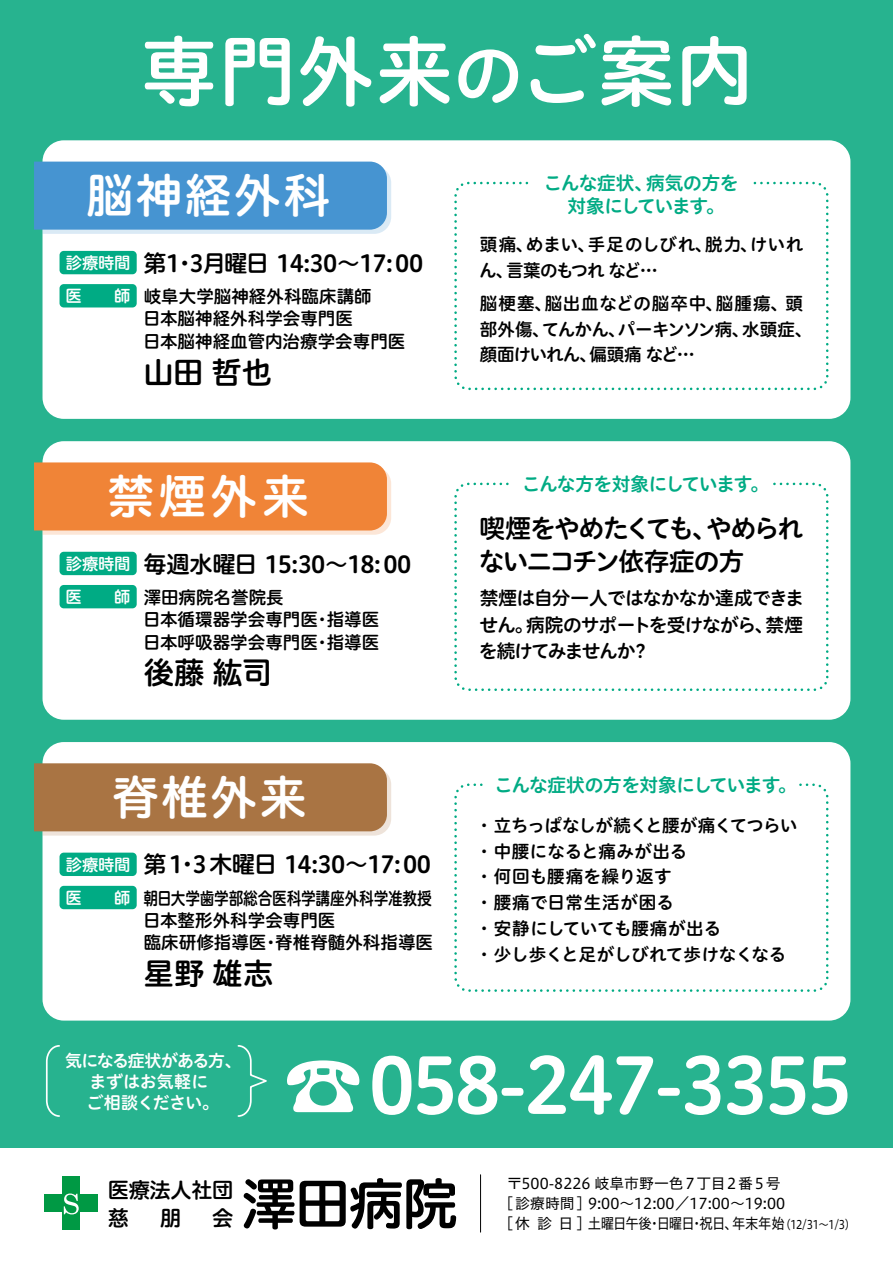
<style>
.page{position:relative;width:893px;height:1263px;background:#27b38f}
.page>*{position:absolute;margin:0;border:0;box-sizing:border-box;transform-origin:0 0}
.t1{font:76.5px "Hiragino UD Sans R Std W6";letter-spacing:-.04em;color:#fff}
.t2{font:55.35px "Hiragino UD Sans R Std W6";color:#000}
.t3{font:46.95px "Hiragino UD Sans R Std W6";letter-spacing:.05em;color:#fff}
.t4{font:30.45px "Hiragino UD Sans R Std W6";color:#000}
.t5{font:25.65px/32.7px "Hiragino UD Sans R Std W6";letter-spacing:-.065em;color:#000}
.t6{font:23.4px "Hiragino UD Sans R Std W6";letter-spacing:-.035em;color:#000}
.t7{font:21.3px/27.6px "Hiragino UD Sans R Std W6";letter-spacing:-.015em;color:#000}
.t8{font:18.75px/26.8px "Hiragino UD Sans R Std W6";letter-spacing:-.045em;color:#000;text-align:right}
.t9{font:18.75px "Hiragino UD Sans R Std W6";letter-spacing:-.03em;color:#00ab84}
.t10{font:18.75px/23.4px "Hiragino UD Sans R Std W6";letter-spacing:-.05em;color:#00ab84}
.t11{font:18.75px "Hiragino UD Sans R Std W6";letter-spacing:-.085em;color:#000}
.t12{font:17.55px/25.8px "Hiragino UD Sans R Std W6";color:#000}
.t13{font:17.55px "Hiragino UD Sans R Std W6";color:#000;scale:.84 1}
.t14{font:17.55px/25.8px "Hiragino UD Sans R Std W6";letter-spacing:-.05em;color:#000}
.t15{font:17.55px "Hiragino UD Sans R Std W6";letter-spacing:.04em;color:#000}
.t16{font:17.55px "Hiragino UD Sans R Std W6";letter-spacing:-.08em;color:#000}
.t17{font:16.95px/21.3px "Hiragino UD Sans R Std W6";letter-spacing:-.035em;color:#fff;text-align:center}
.t18{font:16.35px "Hiragino UD Sans R Std W6";letter-spacing:-.02em;color:#fff}
.t19{font:14.85px "Hiragino UD Sans Std W4";color:#000}
.t20{font:14.85px "Hiragino UD Sans Std W4";letter-spacing:-.03em;color:#000}
.t21{font:14.85px "Hiragino UD Sans Std W4";color:#000;scale:.9 1}
.t22{font:11.85px "Hiragino UD Sans Std W4";color:#000;scale:.88 1}
.s1{font-size:68.85px}
</style>
<div class="page">
<div style="left:0;top:1148px;width:893px;height:115px;background:#fff"></div>
<hr style="left:480px;top:1175px;width:1px;height:57px;background:#000">
<div style="left:45px;top:1194px;width:53px;height:18px;background:#094"></div>
<div style="left:62px;top:1177px;width:18px;height:53px;background:#094"></div>
<svg style="left:64px;top:1193px;width:15px;height:21px"></svg>
<div style="left:43px;top:140px;width:807px;height:279px;background:#fff;border-radius:21px"></div>
<svg style="left:34px;top:162px;width:357px;height:72px"></svg>
<div style="left:60px;top:251px;width:77px;height:23px;background:#00ab84;border-radius:4px"></div>
<div style="left:454px;top:182px;width:374px;height:208px;border:3px dashed #00ab84;border-radius:13px"></div>
<div style="left:531px;top:174px;width:220px;height:18px;background:#fff"></div>
<div style="left:60px;top:284px;width:77px;height:23px;background:#00ab84;border-radius:4px"></div>
<div style="left:43px;top:441px;width:807px;height:279px;background:#fff;border-radius:21px"></div>
<svg style="left:34px;top:462px;width:357px;height:73px"></svg>
<div style="left:60px;top:552px;width:77px;height:23px;background:#00ab84;border-radius:4px"></div>
<div style="left:454px;top:483px;width:374px;height:208px;border:3px dashed #00ab84;border-radius:13px"></div>
<div style="left:510px;top:474px;width:262px;height:19px;background:#fff"></div>
<div style="left:60px;top:585px;width:77px;height:23px;background:#00ab84;border-radius:4px"></div>
<div style="left:43px;top:742px;width:807px;height:278px;background:#fff;border-radius:21px"></div>
<svg style="left:34px;top:763px;width:357px;height:73px"></svg>
<div style="left:60px;top:853px;width:77px;height:23px;background:#00ab84;border-radius:4px"></div>
<div style="left:454px;top:783px;width:374px;height:209px;border:3px dashed #00ab84;border-radius:13px"></div>
<div style="left:484px;top:775px;width:315px;height:19px;background:#fff"></div>
<div style="left:60px;top:886px;width:77px;height:23px;background:#00ab84;border-radius:4px"></div>
<svg style="left:237px;top:1045px;width:30px;height:72px"></svg>
<svg style="left:45px;top:1045px;width:15px;height:72px"></svg>
<h1 class="t1" style="left:141px;top:13px;width:613px">専門外来<span class="s1">の</span>ご案内</h1>
<h3 class="t3" style="left:86px;top:160px;width:245px">脳神経外科</h3>
<h3 class="t6" style="left:190px;top:245px;width:235px">3月曜日 14:30~17:00</h3>
<h3 class="t6" style="left:144px;top:245px;width:54px">第・1</h3>
<p class="t18" style="left:66px;top:250px;width:66px">診療時間</p>
<p class="t18" style="left:66px;top:284px;width:67px">医　　師</p>
<p class="t12" style="left:143px;top:285px;width:264px;line-height:22.2px">岐阜大学脳神経外科臨床講師<br>日本脳神経外科学会専門医<br>日本脳神経血管内治療学会専門医</p>
<h3 class="t4" style="left:143px;top:349px;width:130px">山田哲也</h3>
<h3 class="t3" style="left:108px;top:461px;width:203px">禁煙外来</h3>
<h3 class="t6" style="left:144px;top:546px;width:269px">毎週水曜日 15:30~18:00</h3>
<p class="t18" style="left:66px;top:551px;width:66px">診療時間</p>
<p class="t18" style="left:66px;top:584px;width:67px">医　　師</p>
<p class="t12" style="left:144px;top:584px;width:142px">澤田病院名誉院長</p>
<p class="t12" style="left:327px;top:606px;width:54px">指導医</p>
<p class="t12" style="left:143px;top:606px;width:176px">日本循環器学会専門医</p>
<p class="t12" style="left:314px;top:606px;width:19px">・</p>
<p class="t12" style="left:327px;top:628px;width:54px">指導医</p>
<p class="t12" style="left:143px;top:628px;width:176px">日本呼吸器学会専門医</p>
<h3 class="t4" style="left:144px;top:650px;width:130px">後藤紘司</h3>
<p class="t12" style="left:314px;top:628px;width:19px">・</p>
<h3 class="t3" style="left:112px;top:761px;width:196px">脊椎外来</h3>
<h3 class="t6" style="left:192px;top:847px;width:240px">3木曜日 14:30~17:00</h3>
<h3 class="t6" style="left:144px;top:847px;width:57px">第・1</h3>
<p class="t18" style="left:66px;top:852px;width:66px">診療時間</p>
<p class="t18" style="left:66px;top:885px;width:67px">医　　師</p>
<p class="t13" style="left:144px;top:885px;width:345px">朝日大学歯学部総合医科学講座外科学准教授</p>
<p class="t12" style="left:143px;top:907px;width:194px">日本整形外科学会専門医</p>
<p class="t12" style="left:275px;top:929px;width:159px">脊椎脊髄外科指導医</p>
<p class="t12" style="left:144px;top:929px;width:124px">臨床研修指導医</p>
<h3 class="t4" style="left:144px;top:950px;width:131px">星野雄志</h3>
<p class="t12" style="left:262px;top:929px;width:19px">・</p>
<p class="t9" style="left:646px;top:169px;width:94px">病気の方を</p>
<p class="t10" style="left:567px;top:170px;width:159px;text-indent:-24px">こんな症状、<br>対象にしています。</p>
<p class="t12" style="left:588px;top:231px;width:126px">手足のしびれ、</p>
<p class="t14" style="left:506px;top:231px;width:153px;text-indent:-26px">頭痛、<br>言葉のもつれなど...</p>
<p class="t12" style="left:705px;top:231px;width:54px">脱力、</p>
<p class="t12" style="left:526px;top:231px;width:71px">めまい、</p>
<p class="t12" style="left:750px;top:231px;width:55px">けいれ</p>
<p class="t12" style="left:479px;top:257px;width:36px">ん、</p>
<p class="t15" style="left:545px;top:290px;width:180px">脳出血などの脳卒中、</p>
<p class="t12" style="left:480px;top:289px;width:74px">脳梗塞、</p>
<p class="t12" style="left:716px;top:289px;width:89px">脳腫瘍、頭</p>
<p class="t16" style="left:618px;top:316px;width:133px">パーキンソン病、</p>
<p class="t12" style="left:480px;top:315px;width:72px">部外傷、</p>
<p class="t12" style="left:742px;top:315px;width:72px">水頭症、</p>
<p class="t12" style="left:542px;top:315px;width:85px">てんかん、</p>
<p class="t12" style="left:590px;top:341px;width:107px">偏頭痛など...</p>
<p class="t12" style="left:480px;top:341px;width:119px">顔面けいれん、</p>
<p class="t9" style="left:522px;top:469px;width:249px">こんな方を対象にしています。</p>
<h3 class="t5" style="left:706px;top:511px;width:99px">やめられ</h3>
<h3 class="t5" style="left:479px;top:511px;width:267px">喫煙をやめたくても、ないニコチン依存症の方</h3>
<p class="t8" style="left:480px;top:583px;width:326px">禁煙は自分一人ではなかなか達成できま禁煙</p>
<p class="t8" style="left:526px;top:610px;width:249px">病院のサポートを受けながら、</p>
<p class="t8" style="left:479px;top:610px;width:56px">せん。</p>
<p class="t11" style="left:479px;top:637px;width:158px">を続けてみませんか</p>
<p class="t8" style="left:631px;top:637px;width:20px">?</p>
<p class="t9" style="left:494px;top:770px;width:304px">こんな症状の方を対象にしています。</p>
<p class="t12" style="left:475px;top:811px;width:323px">・立ちっぱなしが続くと腰が痛くてつらい・中腰になると痛みが出る<br>・何回も腰痛を繰り返す<br>・腰痛で日常生活が困る<br>・安静にしていても腰痛が出る<br>・少し歩くと足がしびれて歩けなくなる</p>
<p class="t17" style="left:65px;top:1048px;width:178px">気になる症状がある方、まずはお気軽に<br>ご相談ください。</p>
<h1 class="t1" style="left:285px;top:1027px;width:569px">☎058-247-3355</h1>
<p class="t7" style="left:108px;top:1175px;width:127px">医療法人社団慈　朋　会</p>
<h2 class="t2" style="left:242px;top:1162px;width:218px">澤田病院</h2>
<p class="t19" style="left:507px;top:1172px;width:275px">〒500-8226 岐阜市野一色7丁目2番5号</p>
<p class="t19" style="left:506px;top:1192px;width:281px">[診療時間] 9:00～12:00／17:00～19:00</p>
<p class="t20" style="left:506px;top:1212px;width:233px">[休診日 ] 土曜日午後日曜日祝日、</p>
<p class="t21" style="left:732px;top:1212px;width:60px">年末年始</p>
<p class="t22" style="left:780px;top:1215px;width:87px">)12/31~1/3(</p>
<p class="t21" style="left:648px;top:1212px;width:16px">・</p>
<p class="t21" style="left:690px;top:1212px;width:16px">・</p>
</div>
